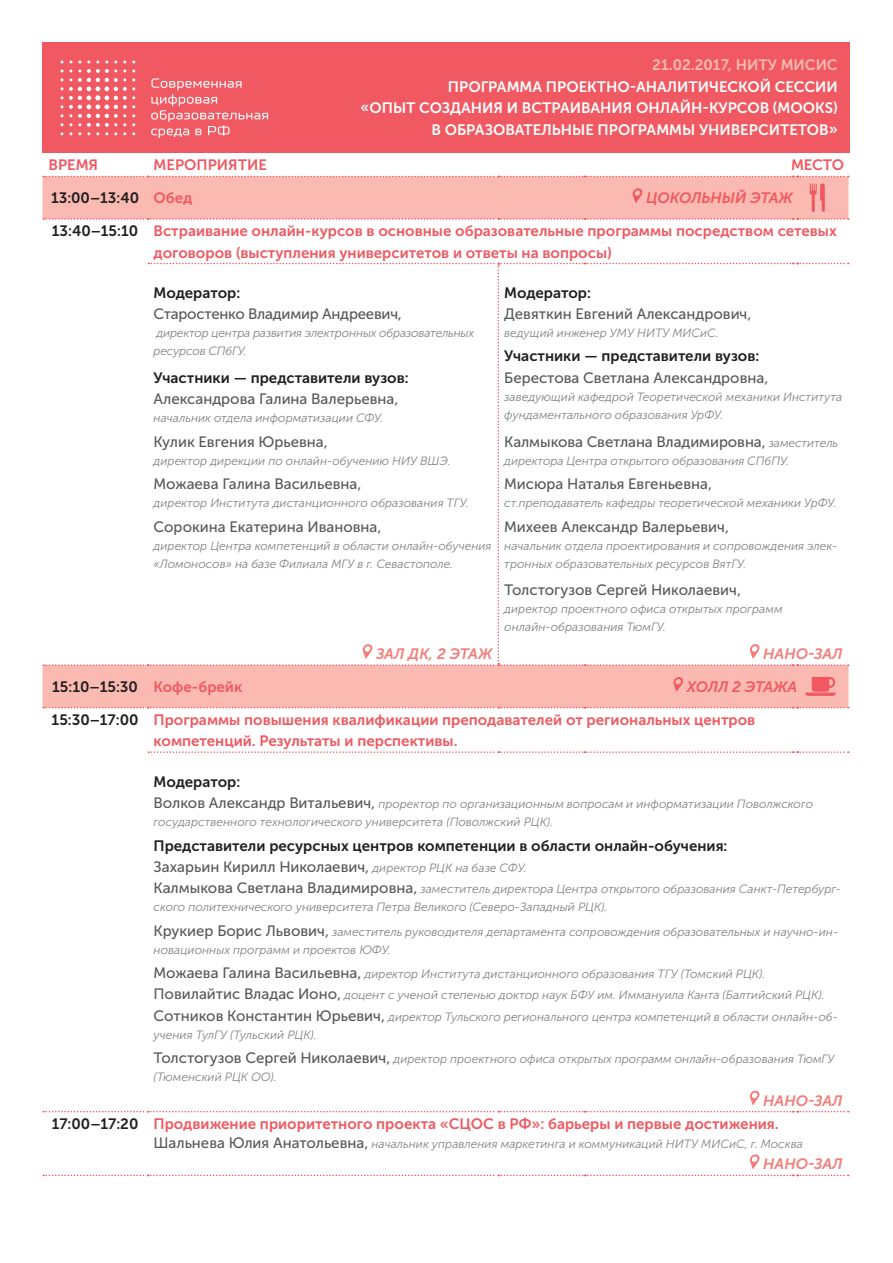
<style>
.page{position:relative;width:893px;height:1263px;background:#fff}
.page>*{position:absolute;margin:0;border:0;box-sizing:border-box;transform-origin:0 0}
.t1{font:15px/32.8px "Museo Sans Cyrl 700";color:#f05961}
.t2{font:15px "Museo Sans Cyrl 500";color:#57585a}
.t3{font:15px "Museo Sans Cyrl 700";color:#231f20}
.t4{font:15px/21.8px "Museo Sans Cyrl 700";color:#fff;text-align:right}
.t5{font:italic 15px "Museo Sans Cyrl 700";color:#f37d78}
.t6{font:15px "Museo Sans Cyrl 700";color:#fabab1}
.t7{font:italic 12px/18px "Museo Sans Cyrl 300";color:#808285}
.s1{color:#f05961}
.s2{font-style:italic}
.s3{color:#231f20}
.s4{font-family:"Museo Sans Cyrl 300";font-style:italic;font-size:12px;color:#808285}
.s5{font-family:"Museo Sans Cyrl 500";font-style:normal;font-size:15px;color:#57585a}
.s6{font-style:italic;color:#f37d78}
</style>
<div class="page">
<svg style="left:43px;top:177px;width:805px;height:530px;fill:#fabab1"></svg>
<svg style="left:43px;top:176px;width:806px;height:1px"></svg>
<svg style="left:43px;top:1175px;width:806px;height:1px"></svg>
<svg style="left:43px;top:218px;width:806px;height:2px"></svg>
<svg style="left:43px;top:707px;width:806px;height:1px"></svg>
<svg style="left:148px;top:751px;width:701px;height:2px"></svg>
<svg style="left:810px;top:184px;width:15px;height:28px"></svg>
<svg style="left:43px;top:263px;width:806px;height:403px"></svg>
<svg style="left:805px;top:677px;width:31px;height:19px"></svg>
<svg style="left:43px;top:1091px;width:806px;height:21px"></svg>
<svg style="left:749px;top:1154px;width:11px;height:15px"></svg>
<svg style="left:631px;top:188px;width:12px;height:15px"></svg>
<svg style="left:672px;top:677px;width:12px;height:15px"></svg>
<div style="left:43px;top:43px;width:807px;height:110px;background:#f05961"></div>
<svg style="left:69px;top:69px;width:66px;height:66px"></svg>
<svg style="left:151px;top:78px;width:117px;height:60px"></svg>
<p class="t6" style="left:652px;top:56px;width:187px">21.02.2017, НИТУ МИСИС</p>
<p class="t4" style="left:361px;top:76px;width:479px">ПРОГРАММА ПРОЕКТНО-АНАЛИТИЧЕСКОЙ СЕССИИ<br>«ОПЫТ СОЗДАНИЯ И ВСТРАИВАНИЯ ОНЛАЙН-КУРСОВ (MOOKS)<br>В ОБРАЗОВАТЕЛЬНЫЕ ПРОГРАММЫ УНИВЕРСИТЕТОВ»</p>
<p class="t1" style="left:49px;top:149px;width:51px">ВРЕМЯ</p>
<p class="t1" style="left:154px;top:149px;width:115px">МЕРОПРИЯТИЕ</p>
<p class="t1" style="left:791px;top:149px;width:55px">МЕСТО</p>
<p class="t3" style="left:51px;top:190px;width:143px">13:00–13:40 <span class="s1">Обед</span></p>
<p class="t1" style="left:52px;top:182px;width:786px;text-indent:594px"><span class="s2">ЦОКОЛЬНЫЙ ЭТАЖ<br></span><span class="s3">13:40–15:10</span> Встраивание онлайн-курсов в основные образовательные программы посредством сетевых</p>
<p class="t1" style="left:154px;top:236px;width:459px">договоров (выступления университетов и ответы на вопросы)</p>
<p class="t3" style="left:154px;top:284px;width:88px">Модератор:</p>
<p class="t2" style="left:154px;top:306px;width:250px">Старостенко Владимир Андреевич,</p>
<p class="t7" style="left:154px;top:324px;width:322px">директор центра развития электронных образовательных ресурсов СПбГУ.</p>
<p class="t3" style="left:154px;top:369px;width:257px">Участники — представители вузов:</p>
<p class="t2" style="left:154px;top:391px;width:246px">Александрова Галина Валерьевна,</p>
<p class="t7" style="left:154px;top:409px;width:231px">начальник отдела информатизации СФУ.</p>
<p class="t2" style="left:154px;top:433px;width:176px">Кулик Евгения Юрьевна,</p>
<p class="t7" style="left:154px;top:451px;width:299px">директор дирекции по онлайн-обучению НИУ ВШЭ.</p>
<p class="t2" style="left:154px;top:476px;width:209px">Можаева Галина Васильевна,</p>
<p class="t7" style="left:154px;top:494px;width:317px">директор Института дистанционного образования ТГУ.</p>
<p class="t2" style="left:154px;top:518px;width:229px">Сорокина Екатерина Ивановна,</p>
<p class="t7" style="left:154px;top:536px;width:339px">директор Центра компетенций в области онлайн-обучения «Ломоносов» на базе Филиала МГУ в г. Севастополе.</p>
<p class="t3" style="left:504px;top:284px;width:88px">Модератор:</p>
<p class="t2" style="left:504px;top:306px;width:249px">Девяткин Евгений Александрович,</p>
<p class="t7" style="left:504px;top:324px;width:216px">ведущий инженер УМУ НИТУ МИСиС.</p>
<p class="t3" style="left:504px;top:348px;width:257px">Участники — представители вузов:</p>
<p class="t2" style="left:504px;top:369px;width:266px">Берестова Светлана Александровна,</p>
<p class="t7" style="left:504px;top:388px;width:340px">заведующий кафедрой Теоретической механики Института фундаментального образования УрФУ.</p>
<p class="t2" style="left:504px;top:433px;width:335px">Калмыкова Светлана Владимировна, <span class="s4">заместитель</span></p>
<p class="t7" style="left:504px;top:451px;width:286px">директора Центра открытого образования СПбПУ.</p>
<p class="t2" style="left:504px;top:476px;width:209px">Мисюра Наталья Евгеньевна,</p>
<p class="t7" style="left:504px;top:494px;width:334px">ст.преподаватель кафедры теоретической механики УрФУ.</p>
<p class="t2" style="left:504px;top:518px;width:226px">Михеев Александр Валерьевич,</p>
<p class="t7" style="left:504px;top:536px;width:334px">начальник отдела проектирования и сопровождения элек&shy;тронных образовательных ресурсов ВятГУ.</p>
<p class="t2" style="left:504px;top:582px;width:238px">Толстогузов Сергей Николаевич,</p>
<p class="t7" style="left:504px;top:600px;width:280px">директор проектного офиса открытых программ онлайн-образования ТюмГУ.</p>
<p class="t5" style="left:763px;top:646px;width:81px">НАНО-ЗАЛ</p>
<p class="t5" style="left:376px;top:646px;width:118px">ЗАЛ ДК, 2 ЭТАЖ</p>
<p class="t3" style="left:52px;top:678px;width:192px">15:10–15:30 <span class="s1">Кофе-брейк</span></p>
<p class="t1" style="left:52px;top:670px;width:747px;text-indent:635px"><span class="s2">ХОЛЛ 2 ЭТАЖА<br></span><span class="s3">15:30–17:00</span> Программы повышения квалификации преподавателей от региональных центров</p>
<p class="t1" style="left:154px;top:725px;width:305px">компетенций. Результаты и перспективы.</p>
<p class="t3" style="left:154px;top:773px;width:88px">Модератор:</p>
<p class="t7" style="left:154px;top:795px;width:661px"><span class="s5">Волков Александр Витальевич,</span> проректор по организационным вопросам и информатизации Поволжского государственного технологического университета (Поволжский РЦК).</p>
<p class="t3" style="left:154px;top:837px;width:575px">Представители ресурсных центров компетенции в области онлайн-обучения:</p>
<p class="t2" style="left:154px;top:858px;width:375px">Захарьин Кирилл Николаевич, <span class="s4">директор РЦК на базе СФУ.</span></p>
<p class="t7" style="left:154px;top:880px;width:689px"><span class="s5">Калмыкова Светлана Владимировна,</span> заместитель директора Центра открытого образования Санкт-Петербург&shy;ского политехнического университета Петра Великого (Северо-Западный РЦК).</p>
<p class="t7" style="left:154px;top:922px;width:686px"><span class="s5">Крукиер Борис Львович,</span> заместитель руководителя департамента сопровождения образовательных и научно-ин&shy;новационных программ и проектов ЮФУ.</p>
<p class="t7" style="left:154px;top:963px;width:686px;line-height:21.3px"><span class="s5">Можаева Галина Васильевна,</span> директор Института дистанционного образования ТГУ (Томский РЦК).<br><span class="s5">Повилайтис Владас Ионо,</span> доцент с ученой степенью доктор наук БФУ им. Иммануила Канта (Балтийский РЦК).<br><span class="s5">Сотников Константин Юрьевич,</span> директор Тульского регионального центра компетенций в области онлайн-об-</p>
<p class="t7" style="left:154px;top:1022px;width:682px;line-height:24.5px">учения ТулГУ (Тульский РЦК).<br><span class="s5">Толстогузов Сергей Николаевич,</span> директор проектного офиса открытых программ онлайн-образования ТюмГУ</p>
<p class="t7" style="left:154px;top:1068px;width:125px">(Тюменский РЦК ОО).</p>
<p class="t1" style="left:52px;top:1089px;width:792px;line-height:23.2px;text-indent:712px"><span class="s6">НАНО-ЗАЛ<br></span><span class="s3">17:00–17:20</span> Продвижение приоритетного проекта «СЦОС в РФ»: барьеры и первые достижения.</p>
<p class="t7" style="left:154px;top:1135px;width:651px"><span class="s5">Шальнева Юлия Анатольевна,</span> начальник управления маркетинга и коммуникаций НИТУ МИСиС, г. Москва</p>
<p class="t5" style="left:763px;top:1156px;width:81px">НАНО-ЗАЛ</p>
</div>
